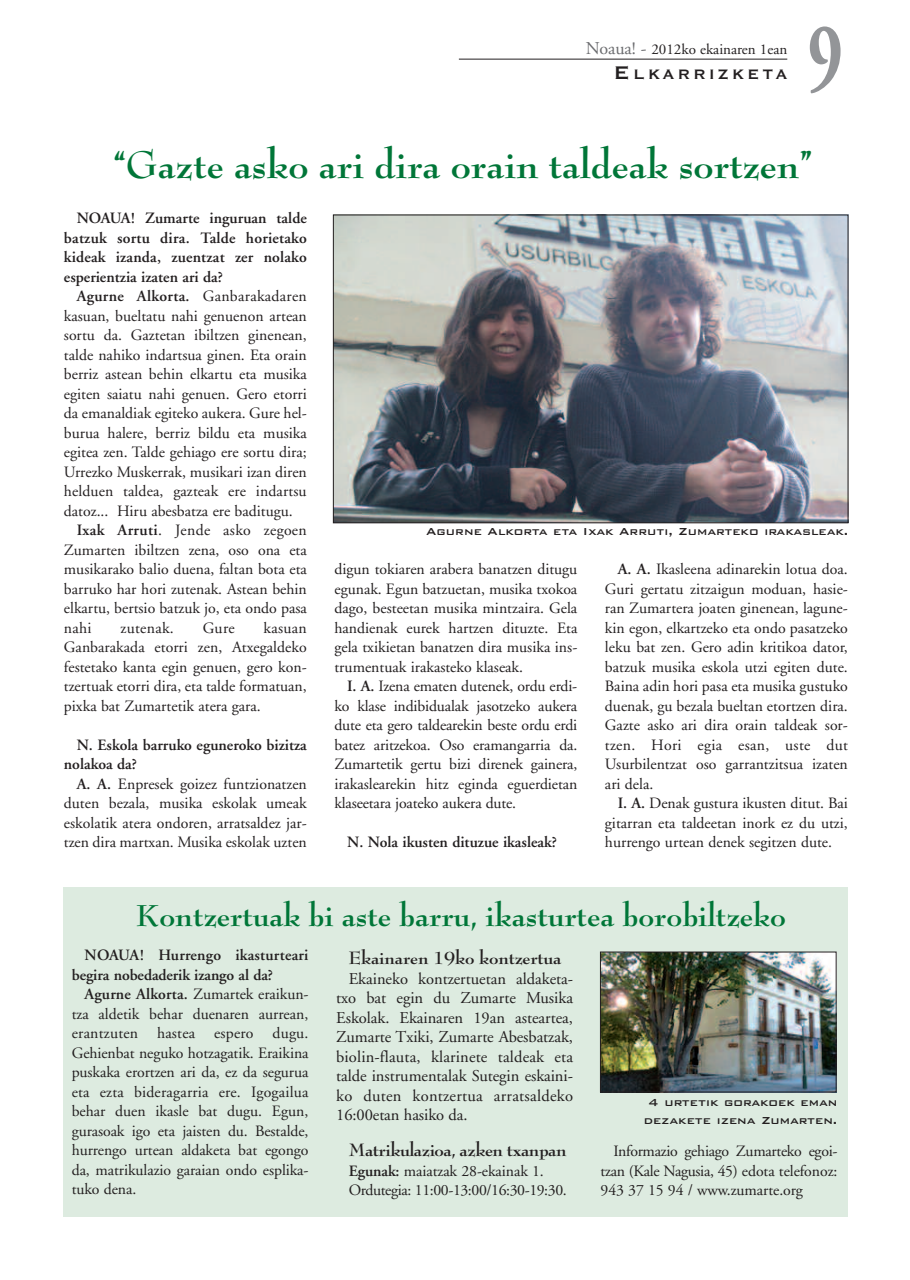
<style>
.page{position:relative;width:910px;height:1280px;background:#fff}
.page>*{position:absolute;margin:0;border:0;box-sizing:border-box;transform-origin:0 0}
.t1{font:700 95.55px "Adobe Garamond";color:#939598;scale:.7 1}
.t2{font:700 42px "Bernhard Modern";color:#007638}
.t3{font:700 33px "Bernhard Modern";color:#007638}
.t4{font:700 19.5px "Bernhard Modern";letter-spacing:-.025em;color:#231f20}
.t5{font:700 19.5px "Bernhard Modern";letter-spacing:-.005em;color:#231f20}
.t6{font:700 18px "Copperplate Gothic BT";letter-spacing:.17em;color:#231f20}
.t7{font:16.5px/19.5px "Adobe Garamond";letter-spacing:.015em;color:#231f20;text-align:justify}
.t8{font:15.75px/19.5px "Adobe Garamond";color:#231f20;text-align:justify}
.t9{font:600 15.75px/19.5px "Adobe Garamond";color:#231f20}
.t10{font:15.75px/19.5px "Adobe Garamond";letter-spacing:-.025em;color:#231f20}
.t11{font:15.75px "Adobe Garamond";letter-spacing:.02em;color:#231f20}
.t12{font:600 15.75px "Adobe Garamond";letter-spacing:.02em;color:#231f20}
.t13{font:15px "Adobe Garamond";color:#231f20}
.t14{font:500 13.5px/18px "Bank Gothic BT";color:#231f20;text-align:center}
.s1{font-size:18px;color:#6c6d70}
.s2{font-size:24px}
.s3{font-weight:400}
.s4{font-weight:600}
</style>
<div class="page">
<hr style="left:459px;top:59px;width:328px;height:1px;background:#231f20">
<img style="left:335px;top:217px;width:511px;height:304px">
<div style="left:333px;top:215px;width:515px;height:308px;border:1px solid #231f20"></div>
<div style="left:64px;top:887px;width:784px;height:329px;background:#ddebe0"></div>
<img style="left:602px;top:954px;width:232px;height:136px">
<div style="left:600px;top:952px;width:236px;height:140px;border:1px solid #231f20"></div>
<p class="t13" style="left:586px;top:43px;width:203px"><span class="s1">Noaua! -</span> 2012ko ekainaren 1ean</p>
<p class="t6" style="left:614px;top:62px;width:175px"><span class="s2">E</span>LKARRIZKETA</p>
<h1 class="t1" style="left:808px;top:19px;width:51px">9</h1>
<h2 class="t2" style="left:113px;top:145px;width:700px">“Gazte asko ari dira orain taldeak sortzen”</h2>
<p class="t9" style="left:64px;top:210px;width:244px;text-align:justify;text-indent:13px">NOAUA! Zumarte inguruan talde batzuk sortu dira. Talde horietako kideak izanda, zuentzat zer nolako esperientzia izaten ari da?</p>
<p class="t12" style="left:77px;top:290px;width:232px">Agurne Alkorta. <span class="s3">Ganbarakadaren</span></p>
<p class="t8" style="left:64px;top:307px;width:244px">kasuan, bueltatu nahi genuenon artean</p>
<p class="t8" style="left:64px;top:327px;width:244px">sortu da. Gaztetan ibiltzen ginenean,</p>
<p class="t8" style="left:64px;top:346px;width:244px">talde nahiko indartsua ginen. Eta orain</p>
<p class="t8" style="left:64px;top:366px;width:244px">berriz astean behin elkartu eta musika</p>
<p class="t8" style="left:64px;top:385px;width:244px">egiten saiatu nahi genuen. Gero etorri</p>
<p class="t8" style="left:64px;top:405px;width:244px">da emanaldiak egiteko aukera. Gure hel-</p>
<p class="t8" style="left:64px;top:424px;width:244px">burua halere, berriz bildu eta musika</p>
<p class="t8" style="left:64px;top:444px;width:244px">egitea zen. Talde gehiago ere sortu dira;</p>
<p class="t8" style="left:64px;top:463px;width:244px">Urrezko Muskerrak, musikari izan diren</p>
<p class="t8" style="left:64px;top:483px;width:244px">helduen taldea, gazteak ere indartsu</p>
<p class="t8" style="left:64px;top:502px;width:230px">datoz... Hiru abesbatza ere baditugu.</p>
<p class="t11" style="left:77px;top:524px;width:232px"><span class="s4">Ixak Arruti</span>. Jende asko zegoen</p>
<p class="t8" style="left:64px;top:541px;width:244px">Zumarten ibiltzen zena, oso ona eta</p>
<p class="t8" style="left:64px;top:561px;width:244px">musikarako balio duena, faltan bota eta</p>
<p class="t8" style="left:64px;top:580px;width:244px">barruko har hori zutenak. Astean behin</p>
<p class="t8" style="left:64px;top:600px;width:244px">elkartu, bertsio batzuk jo, eta ondo pasa</p>
<p class="t8" style="left:64px;top:619px;width:29px">nahi</p>
<p class="t11" style="left:120px;top:621px;width:55px">zutenak.</p>
<p class="t8" style="left:203px;top:619px;width:33px">Gure</p>
<p class="t14" style="left:426px;top:521px;width:424px">Agurne Alkorta eta Ixak Arruti, Zumarteko irakasleak.</p>
<p class="t8" style="left:334px;top:561px;width:244px">digun tokiaren arabera banatzen ditugu egunak. Egun batzuetan, musika txokoa dago, besteetan musika mintzaira. Gela handienak eurek hartzen dituzte. Eta gela txikietan banatzen dira musika ins&shy;trumentuak irakasteko klaseak.</p>
<p class="t8" style="left:334px;top:678px;width:245px;text-indent:13px"><span class="s4">I. A.</span> Izena ematen dutenek, ordu erdi&shy;ko klase indibidualak jasotzeko aukera dute eta gero taldearekin beste ordu erdi batez aritzekoa. Oso eramangarria da.<br>Zumartetik gertu bizi direnek gainera, irakaslearekin hitz eginda eguerdietan klaseetara joateko aukera dute.</p>
<p class="t9" style="left:347px;top:834px;width:211px">N. Nola ikusten dituzue ikasleak?</p>
<p class="t8" style="left:605px;top:561px;width:244px;text-indent:13px"><span class="s4">A. A.</span> Ikasleena adinarekin lotua doa.<br>Guri gertatu zitzaigun moduan, hasie&shy;ran Zumartera joaten ginenean, lagune&shy;kin egon, elkartzeko eta ondo pasatzeko leku bat zen. Gero adin kritikoa dator, batzuk musika eskola utzi egiten dute.<br>Baina adin hori pasa eta musika gustuko duenak, gu bezala bueltan etortzen dira.<br>Gazte asko ari dira orain taldeak sor&shy;tzen. Hori egia esan, uste dut Usurbilentzat oso garrantzitsua izaten ari dela.</p>
<p class="t8" style="left:605px;top:795px;width:244px;text-indent:13px"><span class="s4">I. A.</span> Denak gustura ikusten ditut. Bai gitarran eta taldeetan inork ez du utzi, hurrengo urtean denek segitzen dute.</p>
<p class="t8" style="left:64px;top:619px;width:244px;text-indent:200px">kasuan Ganbarakada etorri zen, Atxegaldeko festetako kanta egin genuen, gero kon&shy;tzertuak etorri dira, eta talde formatuan, pixka bat Zumartetik atera gara.</p>
<p class="t9" style="left:64px;top:736px;width:244px;text-indent:13px">N. Eskola barruko eguneroko bizitza nolakoa da?</p>
<p class="t8" style="left:64px;top:775px;width:244px;text-indent:13px"><span class="s4">A. A.</span> Enpresek goizez funtzionatzen duten bezala, musika eskolak umeak eskolatik atera ondoren, arratsaldez jar&shy;tzen dira martxan. Musika eskolak uzten</p>
<h3 class="t3" style="left:136px;top:901px;width:651px">Kontzertuak bi aste barru, ikasturtea borobiltzeko</h3>
<p class="t9" style="left:72px;top:947px;width:238px;text-indent:13px">NOAUA! Hurrengo ikasturteari begira nobedaderik izango al da?</p>
<p class="t8" style="left:72px;top:986px;width:238px;text-indent:13px"><span class="s4">Agurne Alkorta.</span> Zumartek eraikun&shy;tza aldetik behar duenaren aurrean, erantzuten hastea espero dugu.<br>Gehienbat neguko hotzagatik. Eraikina puskaka erortzen ari da, ez da segurua eta ezta bideragarria ere. Igogailua behar duen ikasle bat dugu. Egun, gurasoak igo eta jaisten du. Bestalde, hurrengo urtean aldaketa bat egongo da, matrikulazio garaian ondo esplika&shy;tuko dena.</p>
<p class="t5" style="left:349px;top:949px;width:214px">Ekainaren 19ko kontzertua</p>
<p class="t7" style="left:336px;top:970px;width:238px;text-indent:13px">Ekaineko kontzertuetan aldaketa&shy;txo bat egin du Zumarte Musika Eskolak. Ekainaren 19an asteartea, Zumarte Txiki, Zumarte Abesbatzak, biolin-flauta, klarinete taldeak eta talde instrumentalak Sutegin eskaini&shy;ko duten kontzertua arratsaldeko 16:00etan hasiko da.</p>
<p class="t4" style="left:349px;top:1141px;width:219px">Matrikulazioa, azken txanpan</p>
<p class="t10" style="left:349px;top:1162px;width:219px"><span class="s4">Egunak:</span> maiatzak 28-ekainak 1.<br>Ordutegia: 11:00-13:00/16:30-19:30.</p>
<p class="t14" style="left:644px;top:1092px;width:195px">4 urtetik gorakoek eman dezakete izena Zumarten.</p>
<p class="t8" style="left:601px;top:1143px;width:238px;text-indent:13px">Informazio gehiago Zumarteko egoi&shy;tzan (Kale Nagusia, 45) edota telefonoz:<br>943 37 15 94 / www.zumarte.org</p>
</div>
